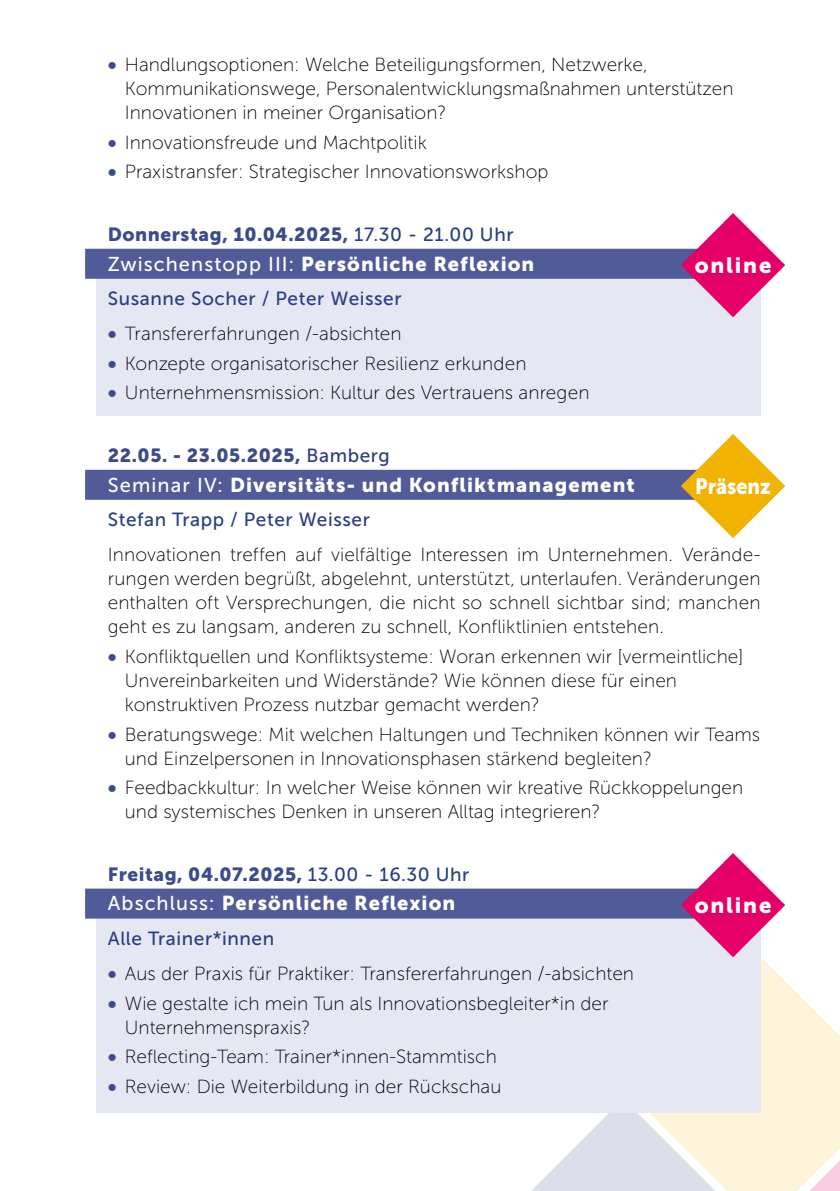
<style>
.page{position:relative;width:840px;height:1191px;background:#fff}
.page>*{position:absolute;margin:0;border:0;box-sizing:border-box;transform-origin:0 0}
.t1{font:22px "Museo Sans 900";letter-spacing:.08em;color:#fff}
.t2{font:22px "Museo Sans 900";color:#fff;scale:.9 1}
.t3{font:20px "Museo Sans 900";letter-spacing:.055em;color:#fff}
.t4{font:19px/24px "Museo Sans 100";color:#000}
.t5{font:19px "Museo Sans 900";letter-spacing:.03em;color:#3c4b8d}
.t6{font:19px "Museo Sans 500";letter-spacing:.03em;color:#283e82}
.s1{font-family:"Museo Sans 900";color:#3c4b8d}
.s2{font-family:"Museo Sans 500";color:#283e82}
.s3{font-family:"Museo Sans 500"}
</style>
<div class="page">
<svg style="left:531px;top:1113px;width:97px;height:78px"></svg>
<svg style="left:628px;top:958px;width:211px;height:233px;fill:#fdf3d9"></svg>
<div style="left:96px;top:251px;width:664px;height:164px;background:#e5e7f3"></div>
<div style="left:96px;top:891px;width:664px;height:222px;background:#e5e7f3"></div>
<div style="left:85px;top:249px;width:675px;height:30px;background:#505b98"></div>
<div style="left:85px;top:470px;width:675px;height:30px;background:#505b98"></div>
<div style="left:85px;top:888px;width:675px;height:30px;background:#505b98"></div>
<svg style="left:680px;top:213px;width:104px;height:104px"></svg>
<svg style="left:680px;top:434px;width:104px;height:104px"></svg>
<svg style="left:680px;top:853px;width:104px;height:104px"></svg>
<p class="t4" style="left:125px;top:53px;width:610px;text-indent:-17px"><span class="s1">•</span> Handlungsoptionen: Welche Beteiligungsformen, Netzwerke,<br>Kommunikationswege, Personalentwicklungsmaßnahmen unterstützen<br>Innovationen in meiner Organisation?</p>
<p class="t4" style="left:108px;top:130px;width:320px"><span class="s1">•</span> Innovationsfreude und Machtpolitik</p>
<p class="t4" style="left:108px;top:160px;width:442px"><span class="s1">•</span> Praxistransfer: Strategischer Innovationsworkshop</p>
<p class="t5" style="left:108px;top:223px;width:407px">Donnerstag, 10.04.2025, <span class="s2">17.30 - 21.00 Uhr</span></p>
<p class="t3" style="left:108px;top:252px;width:428px"><span class="s3">Zwischenstopp III:</span> Persönliche Reflexion</p>
<p class="t6" style="left:108px;top:288px;width:295px">Susanne Socher / Peter Weisser</p>
<p class="t4" style="left:108px;top:322px;width:295px"><span class="s1">•</span> Transfererfahrungen /-absichten</p>
<p class="t4" style="left:108px;top:351px;width:420px"><span class="s1">•</span> Konzepte organisatorischer Resilienz erkunden</p>
<p class="t4" style="left:108px;top:381px;width:483px"><span class="s1">•</span> Unternehmensmission: Kultur des Vertrauens anregen</p>
<p class="t1" style="left:694px;top:253px;width:78px">online</p>
<p class="t5" style="left:108px;top:444px;width:283px">22.05. - 23.05.2025, <span class="s2">Bamberg</span></p>
<p class="t3" style="left:108px;top:473px;width:528px"><span class="s3">Seminar IV:</span> Diversitäts- und Konfliktmanagement</p>
<p class="t6" style="left:108px;top:509px;width:263px">Stefan Trapp / Peter Weisser</p>
<p class="t4" style="left:108px;top:543px;width:653px;text-align:justify">Innovationen treffen auf vielfältige Interessen im Unternehmen. Verände&shy;rungen werden begrüßt, abgelehnt, unterstützt, unterlaufen. Veränderungen enthalten oft Versprechungen, die nicht so schnell sichtbar sind; manchen geht es zu langsam, anderen zu schnell, Konfliktlinien entstehen.</p>
<p class="t4" style="left:125px;top:644px;width:619px;text-indent:-17px"><span class="s1">•</span> Konfliktquellen und Konfliktsysteme: Woran erkennen wir [vermeintliche]<br>Unvereinbarkeiten und Widerstände? Wie können diese für einen konstruktiven Prozess nutzbar gemacht werden?</p>
<p class="t4" style="left:125px;top:722px;width:636px;text-indent:-17px"><span class="s1">•</span> Beratungswege: Mit welchen Haltungen und Techniken können wir Teams und Einzelpersonen in Innovationsphasen stärkend begleiten?</p>
<p class="t4" style="left:125px;top:776px;width:619px;text-indent:-17px"><span class="s1">•</span> Feedbackkultur: In welcher Weise können wir kreative Rückkoppelungen und systemisches Denken in unseren Alltag integrieren?</p>
<p class="t2" style="left:694px;top:474px;width:86px">Präsenz</p>
<p class="t5" style="left:108px;top:863px;width:363px">Freitag, 04.07.2025, <span class="s2">13.00 - 16.30 Uhr</span></p>
<p class="t3" style="left:108px;top:892px;width:348px"><span class="s3">Abschluss:</span> Persönliche Reflexion</p>
<p class="t6" style="left:108px;top:927px;width:168px">Alle Trainer*innen</p>
<p class="t4" style="left:108px;top:961px;width:527px"><span class="s1">•</span> Aus der Praxis für Praktiker: Transfererfahrungen /-absichten</p>
<p class="t4" style="left:125px;top:991px;width:485px;text-indent:-17px"><span class="s1">•</span> Wie gestalte ich mein Tun als Innovationsbegleiter*in der<br>Unternehmenspraxis?</p>
<p class="t4" style="left:108px;top:1045px;width:390px"><span class="s1">•</span> Reflecting-Team: Trainer*innen-Stammtisch</p>
<p class="t4" style="left:108px;top:1074px;width:395px"><span class="s1">•</span> Review: Die Weiterbildung in der Rückschau</p>
<p class="t1" style="left:694px;top:893px;width:78px">online</p>
</div>
